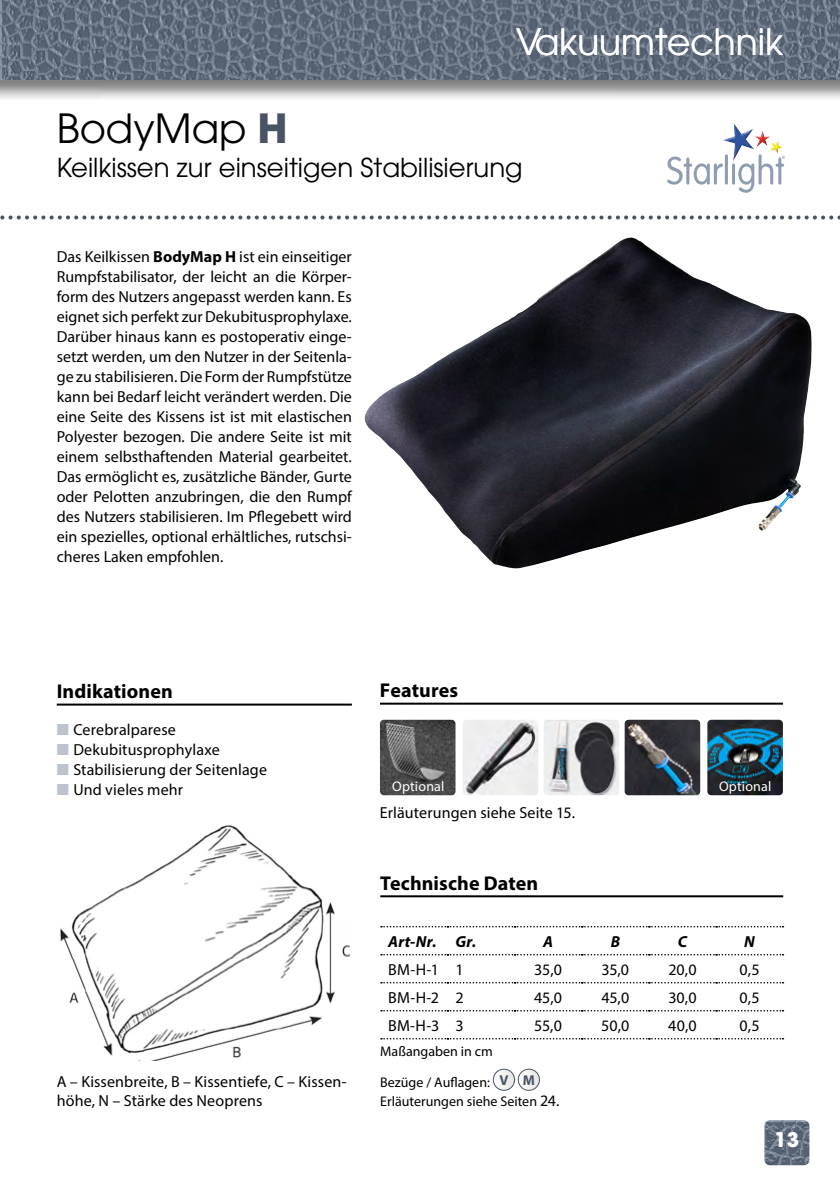
<style>
.page{position:relative;width:840px;height:1191px;background:#fff}
.page>*{position:absolute;margin:0;border:0;box-sizing:border-box;transform-origin:0 0}
.t1{font:40px "ITC Avant Garde Pro";color:#000}
.t2{font:36px "ITC Avant Garde Pro";color:#fff}
.t3{font:26px "ITC Avant Garde Pro";color:#000}
.t4{font:700 20px "Myriad Pro";letter-spacing:.005em;color:#000}
.t5{font:700 20px "ITC Avant Garde Pro";color:#fff}
.t6{font:16px/20px "Myriad Pro";letter-spacing:.005em;color:#000;text-align:justify}
.t7{font:italic 700 16px "Myriad Pro";letter-spacing:.02em;color:#000}
.t8{font:14px/30.4px "Myriad Pro";color:#000}
.t9{font:14px "Myriad Pro";letter-spacing:.01em;color:#fff}
.s1{font-weight:700;color:#485464}
.s2{font-weight:700}
.s3{color:#bcc2ce}
.s4{font-weight:700;font-size:14.2px;color:#485464}
.s5{font-size:16px}
</style>
<div class="page">
<div style="left:0;top:0;width:839px;height:102px;background:#000;opacity:.5"></div>
<img style="left:1px;top:0;width:838px;height:79px">
<hr style="left:0;top:0;width:1px;height:79px;background:#eaecf0">
<svg style="left:0;top:215px;width:840px;height:4px"></svg>
<img style="left:764px;top:1121px;width:44px;height:43px">
<div style="left:761px;top:1118px;width:50px;height:49px;border:2px solid #fff;border-radius:7px"></div>
<svg style="left:667px;top:123px;width:117px;height:70px"></svg>
<div style="left:765px;top:138px;width:19px;height:14px;background:#fff"></div>
<div style="left:765px;top:140px;width:19px;height:16px;background:#000;opacity:.75"></div>
<img style="left:60px;top:825px;width:290px;height:235px">
<hr style="left:380px;top:895px;width:402px;height:2px;background:#000">
<hr style="left:57px;top:703px;width:294px;height:2px;background:#000">
<img style="left:364px;top:237px;width:448px;height:331px">
<hr style="left:380px;top:702px;width:402px;height:2px;background:#000">
<img style="left:624px;top:719px;width:75px;height:76px">
<img style="left:463px;top:720px;width:75px;height:75px">
<img style="left:544px;top:719px;width:75px;height:76px">
<img style="left:380px;top:719px;width:75px;height:76px">
<img style="left:707px;top:719px;width:75px;height:76px">
<svg style="left:381px;top:926px;width:402px;height:1px"></svg>
<svg style="left:381px;top:954px;width:402px;height:1px"></svg>
<svg style="left:381px;top:982px;width:402px;height:1px"></svg>
<svg style="left:381px;top:1010px;width:402px;height:1px"></svg>
<svg style="left:381px;top:1038px;width:402px;height:1px"></svg>
<svg style="left:493px;top:1069px;width:21px;height:21px"></svg>
<div style="left:492px;top:1068px;width:22px;height:22px;border:1px solid #485464;border-radius:50%"></div>
<svg style="left:518px;top:1069px;width:21px;height:21px"></svg>
<div style="left:517px;top:1068px;width:22px;height:22px;border:1px solid #485464;border-radius:50%"></div>
<h2 class="t2" style="left:515px;top:19px;width:268px">Vakuumtechnik</h2>
<h1 class="t1" style="left:57px;top:104px;width:232px">BodyMap <span class="s1">H</span></h1>
<h3 class="t3" style="left:57px;top:151px;width:467px">Keilkissen zur einseitigen Stabilisierung</h3>
<p class="t6" style="left:57px;top:246px;width:296px">Das Keilkissen <span class="s2">BodyMap H</span> ist ein einseitiger Rumpfstabilisator, der leicht an die Körper&shy;form des Nutzers angepasst werden kann. Es eignet sich perfekt zur Dekubitusprophylaxe.<br>Darüber hinaus kann es postoperativ einge&shy;setzt werden, um den Nutzer in der Seitenla&shy;ge zu stabilisieren. Die Form der Rumpfstütze kann bei Bedarf leicht verändert werden. Die eine Seite des Kissens ist ist mit elastischen Polyester bezogen. Die andere Seite ist mit einem selbsthaftenden Material gearbeitet.<br>Das ermöglicht es, zusätzliche Bänder, Gurte oder Pelotten anzubringen, die den Rumpf des Nutzers stabilisieren. Im Pflegebett wird ein spezielles, optional erhältliches, rutschsi&shy;cheres Laken empfohlen.</p>
<p class="t4" style="left:57px;top:678px;width:118px">Indikationen</p>
<p class="t6" style="left:57px;top:719px;width:121px"><span class="s3">■</span> Cerebralparese</p>
<p class="t6" style="left:57px;top:739px;width:164px"><span class="s3">■</span> Dekubitusprophylaxe</p>
<p class="t6" style="left:57px;top:759px;width:212px"><span class="s3">■</span> Stabilisierung der Seitenlage</p>
<p class="t6" style="left:57px;top:779px;width:128px"><span class="s3">■</span> Und vieles mehr</p>
<p class="t6" style="left:57px;top:1071px;width:291px;line-height:19.2px">A – Kissenbreite, B – Kissentiefe, C – Kissen&shy;höhe, N – Stärke des Neoprens</p>
<p class="t4" style="left:380px;top:677px;width:80px">Features</p>
<p class="t9" style="left:392px;top:777px;width:54px">Optional</p>
<p class="t9" style="left:718px;top:777px;width:54px">Optional</p>
<p class="t6" style="left:380px;top:802px;width:196px">Erläuterungen siehe Seite 15.</p>
<p class="t4" style="left:380px;top:870px;width:159px">Technische Daten</p>
<p class="t7" style="left:388px;top:931px;width:89px">Art-Nr. Gr.</p>
<p class="t7" style="left:543px;top:931px;width:11px">A</p>
<p class="t7" style="left:610px;top:931px;width:11px">B</p>
<p class="t7" style="left:677px;top:931px;width:11px">C</p>
<p class="t7" style="left:743px;top:931px;width:12px">N</p>
<p class="t6" style="left:388px;top:959px;width:77px">BM-H-1 1</p>
<p class="t6" style="left:534px;top:959px;width:29px">35,0</p>
<p class="t6" style="left:601px;top:959px;width:29px">35,0</p>
<p class="t6" style="left:668px;top:959px;width:30px">20,0</p>
<p class="t6" style="left:739px;top:959px;width:22px">0,5</p>
<p class="t6" style="left:388px;top:987px;width:77px">BM-H-2 2</p>
<p class="t6" style="left:534px;top:987px;width:29px">45,0</p>
<p class="t6" style="left:601px;top:987px;width:29px">45,0</p>
<p class="t6" style="left:668px;top:987px;width:30px">30,0</p>
<p class="t6" style="left:739px;top:987px;width:22px">0,5</p>
<p class="t6" style="left:388px;top:1015px;width:77px">BM-H-3 3</p>
<p class="t6" style="left:534px;top:1015px;width:29px">55,0</p>
<p class="t6" style="left:601px;top:1015px;width:30px">50,0</p>
<p class="t6" style="left:667px;top:1015px;width:30px">40,0</p>
<p class="t6" style="left:739px;top:1015px;width:22px">0,5</p>
<p class="t8" style="left:380px;top:1036px;width:156px">Maßangaben in cm<br>Bezüge / Auflagen: <span class="s4">V M</span></p>
<p class="t8" style="left:380px;top:1085px;width:181px">Erläuterungen siehe Seiten <span class="s5">24.</span></p>
<p class="t5" style="left:774px;top:1126px;width:26px">13</p>
</div>
